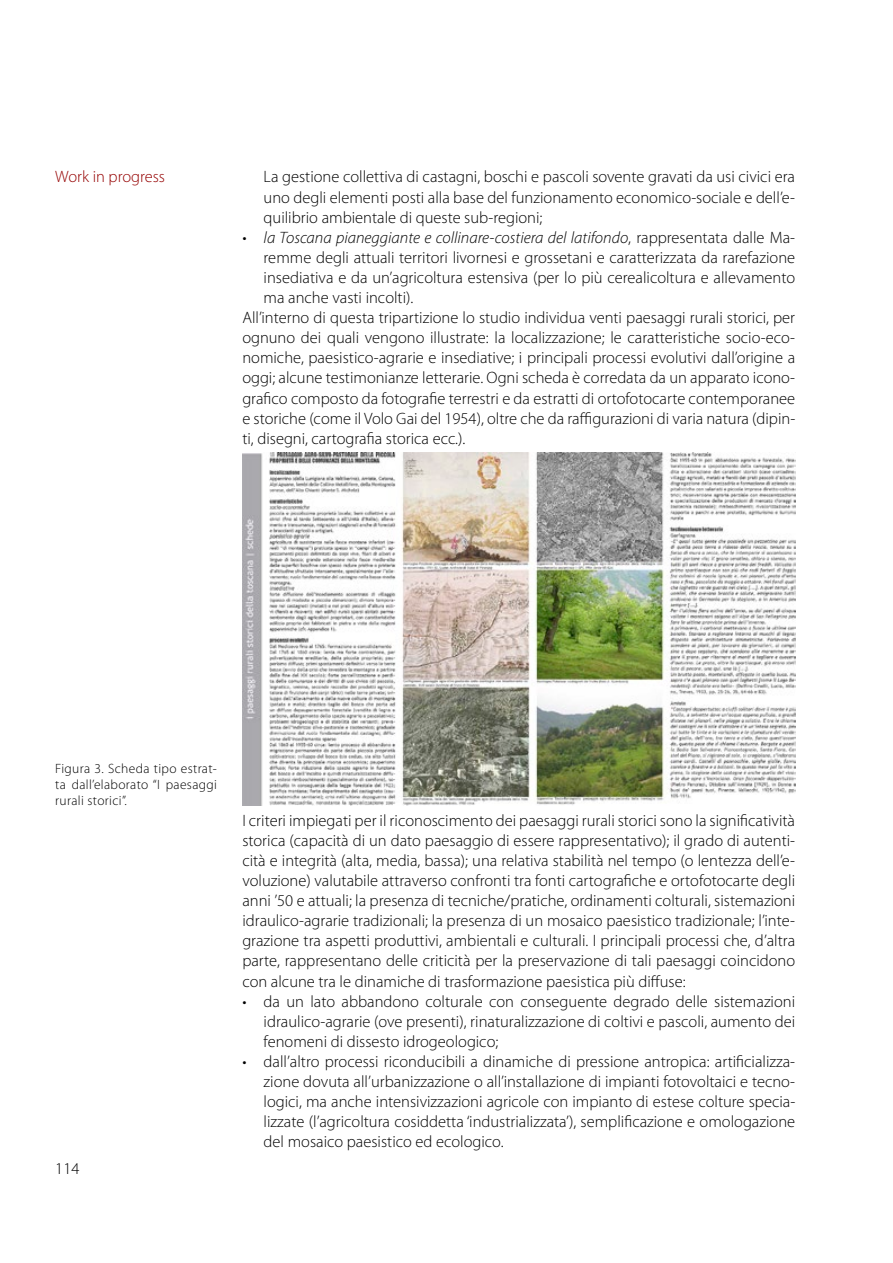
<style>
.page{position:relative;width:893px;height:1263px;background:#fff}
.page>*{position:absolute;margin:0;border:0;box-sizing:border-box;transform-origin:0 0}
.t1{font:300 16.5px/20.1px "Myriad Pro";color:#000;text-align:justify}
.t2{font:italic 300 16.5px "Myriad Pro";color:#000}
.t3{font:300 16.5px "Myriad Pro";color:#950000}
.t4{font:300 13.5px/16.2px "Myriad Pro";letter-spacing:.025em;color:#000;text-align:justify}
.s1{font-style:normal}
</style>
<div class="page">
<img style="left:242px;top:453px;width:553px;height:352px">
<p class="t3" style="left:55px;top:167px;width:111px">Work in progress</p>
<p class="t1" style="left:264px;top:167px;width:533px">La gestione collettiva di castagni, boschi e pascoli sovente gravati da usi civici era uno degli elementi posti alla base del funzionamento economico-sociale e dell’e&shy;quilibrio ambientale di queste sub-regioni;</p>
<p class="t2" style="left:242px;top:227px;width:554px">• la Toscana pianeggiante e collinare-costiera del latifondo<span class="s1">, rappresentata dalle Ma-</span></p>
<p class="t1" style="left:264px;top:247px;width:533px">remme degli attuali territori livornesi e grossetani e caratterizzata da rarefazione</p>
<p class="t1" style="left:264px;top:267px;width:533px">insediativa e da un’agricoltura estensiva (per lo più cerealicoltura e allevamento</p>
<p class="t1" style="left:264px;top:287px;width:151px">ma anche vasti incolti).</p>
<p class="t1" style="left:242px;top:307px;width:554px">All’interno di questa tripartizione lo studio individua venti paesaggi rurali storici, per</p>
<p class="t1" style="left:242px;top:328px;width:554px">ognuno dei quali vengono illustrate: la localizzazione; le caratteristiche socio-eco-</p>
<p class="t1" style="left:242px;top:348px;width:554px">nomiche, paesistico-agrarie e insediative; i principali processi evolutivi dall’origine a</p>
<p class="t1" style="left:242px;top:368px;width:554px">oggi; alcune testimonianze letterarie. Ogni scheda è corredata da un apparato icono-</p>
<p class="t1" style="left:242px;top:388px;width:554px">grafico composto da fotografie terrestri e da estratti di ortofotocarte contemporanee</p>
<p class="t1" style="left:242px;top:408px;width:554px">e storiche (come il Volo Gai del 1954), oltre che da raffigurazioni di varia natura (dipin-</p>
<p class="t1" style="left:242px;top:428px;width:224px">ti, disegni, cartografia storica ecc.).</p>
<p class="t4" style="left:55px;top:760px;width:163px">Figura 3. Scheda tipo estrat&shy;ta dall’elaborato “I paesaggi rurali storici”.</p>
<p class="t1" style="left:55px;top:1158px;width:26px">114</p>
<p class="t1" style="left:242px;top:810px;width:554px">I criteri impiegati per il riconoscimento dei paesaggi rurali storici sono la significatività storica (capacità di un dato paesaggio di essere rappresentativo); il grado di autenti&shy;cità e integrità (alta, media, bassa); una relativa stabilità nel tempo (o lentezza dell’e&shy;voluzione) valutabile attraverso confronti tra fonti cartografiche e ortofotocarte degli anni ’50 e attuali; la presenza di tecniche/pratiche, ordinamenti colturali, sistemazioni idraulico-agrarie tradizionali; la presenza di un mosaico paesistico tradizionale; l’inte&shy;grazione tra aspetti produttivi, ambientali e culturali. I principali processi che, d’altra parte, rappresentano delle criticità per la preservazione di tali paesaggi coincidono con alcune tra le dinamiche di trasformazione paesistica più diffuse:</p>
<p class="t1" style="left:264px;top:991px;width:533px;text-indent:-21px">• da un lato abbandono colturale con conseguente degrado delle sistemazioni idraulico-agrarie (ove presenti), rinaturalizzazione di coltivi e pascoli, aumento dei fenomeni di dissesto idrogeologico;</p>
<p class="t1" style="left:264px;top:1051px;width:533px;text-indent:-21px">• dall’altro processi riconducibili a dinamiche di pressione antropica: artificializza&shy;zione dovuta all’urbanizzazione o all’installazione di impianti fotovoltaici e tecno&shy;logici, ma anche intensivizzazioni agricole con impianto di estese colture specia&shy;lizzate (l’agricoltura cosiddetta ‘industrializzata’), semplificazione e omologazione del mosaico paesistico ed ecologico.</p>
</div>
